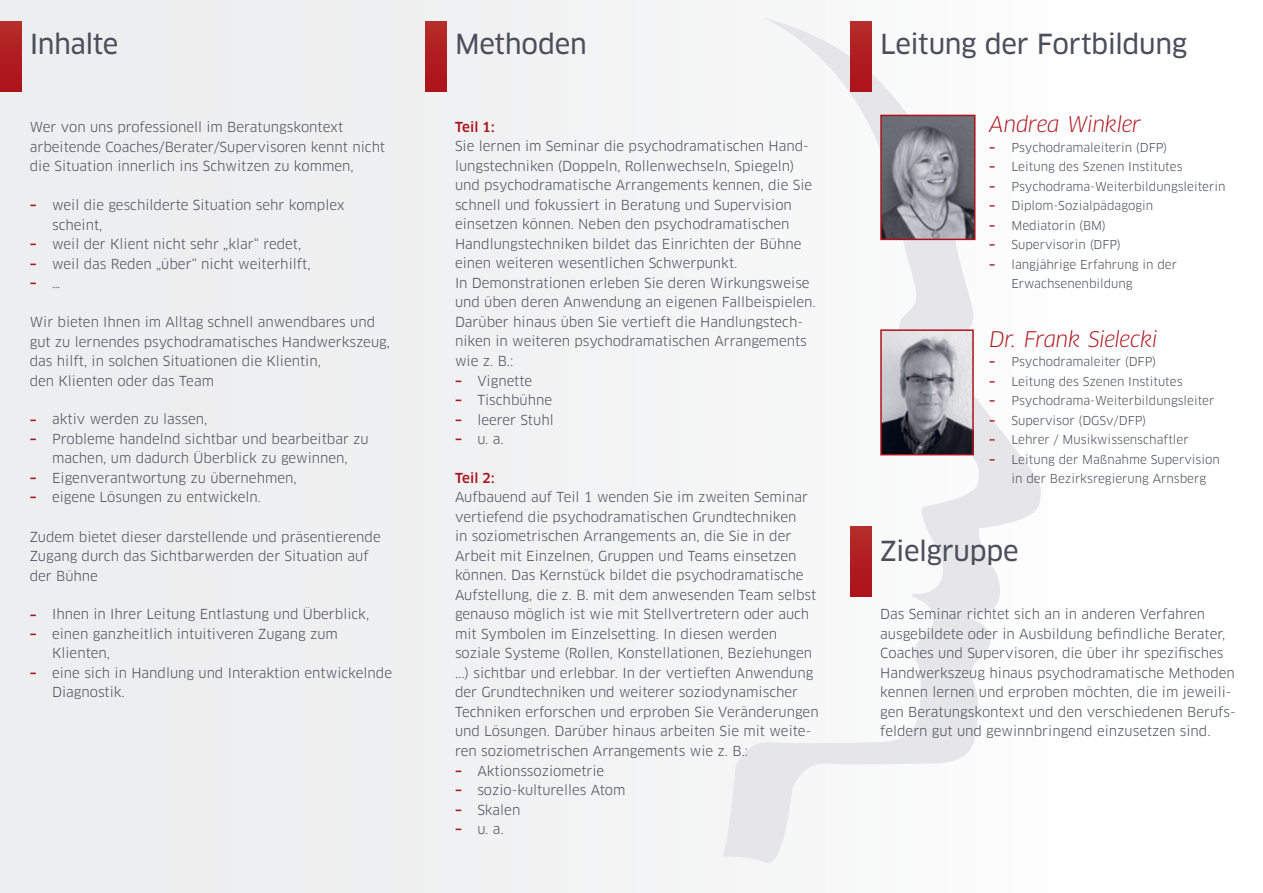
<style>
.page{position:relative;width:1263px;height:893px;background:#fff}
.page>*{position:absolute;margin:0;border:0;box-sizing:border-box;transform-origin:0 0}
.t1{font:27px "Clan OT News";letter-spacing:-.015em;color:#4b4e5c}
.t2{font:italic 21px "Clan OT";letter-spacing:-.01em;color:#ae141c}
.t3{font:13.5px/19.5px "Clan OT";color:#4b4e5c}
.t4{font:700 13.5px/19.5px "Clan OT";color:#ae141c;text-align:justify}
.t5{font:500 13.5px "Clan OT";color:#ae141c}
.t6{font:12px/19.5px "Clan OT";color:#4b4e5c}
.t7{font:700 12px/19.5px "Clan OT";color:#ae141c;text-align:justify}
</style>
<div class="page">
<div style="left:0;top:0;width:1086px;height:893px;background:#f0f1f2"></div>
<svg style="left:850px;top:18px;width:193px;height:852px;fill:#fafafa"></svg>
<div style="left:425px;top:21px;width:21px;height:71px;background:linear-gradient(to bottom,#b42c2a,#ad1019)"></div>
<div style="left:0;top:21px;width:21px;height:71px;background:linear-gradient(to bottom,#b42c2a,#ad1019)"></div>
<div style="left:850px;top:21px;width:22px;height:71px;background:linear-gradient(to bottom,#b42c2a,#ad1019)"></div>
<div style="left:850px;top:527px;width:22px;height:70px;background:linear-gradient(to right,#b01e21,#b01e21)"></div>
<img style="left:883px;top:118px;width:89px;height:119px">
<div style="left:880px;top:115px;width:95px;height:125px;border:2px solid #ae141c"></div>
<img style="left:883px;top:332px;width:88px;height:120px">
<div style="left:880px;top:329px;width:94px;height:126px;border:2px solid #ae141c"></div>
<h1 class="t1" style="left:30px;top:28px;width:90px">Inhalte</h1>
<h1 class="t1" style="left:455px;top:28px;width:133px">Methoden</h1>
<h1 class="t1" style="left:880px;top:28px;width:308px">Leitung der Fortbildung</h1>
<p class="t3" style="left:30px;top:117px;width:357px">Wer von uns professionell im Beratungskontext arbeitende Coaches/Berater/Supervisoren kennt nicht die Situation innerlich ins Schwitzen zu kommen,</p>
<p class="t4" style="left:30px;top:195px;width:8px">–</p>
<p class="t4" style="left:30px;top:234px;width:8px">– – –</p>
<p class="t3" style="left:52px;top:195px;width:294px">weil die geschilderte Situation sehr komplex scheint,<br>weil der Klient nicht sehr „klar“ redet,<br>weil das Reden „über“ nicht weiterhilft,<br>…</p>
<p class="t3" style="left:30px;top:312px;width:362px">Wir bieten Ihnen im Alltag schnell anwendbares und gut zu lernendes psychodramatisches Handwerkszeug, das hilft, in solchen Situationen die Klientin,<br>den Klienten oder das Team</p>
<p class="t4" style="left:30px;top:410px;width:8px">– –</p>
<p class="t4" style="left:30px;top:468px;width:8px">– –</p>
<p class="t3" style="left:52px;top:410px;width:318px">aktiv werden zu lassen,<br>Probleme handelnd sichtbar und bearbeitbar zu machen, um dadurch Überblick zu gewinnen, Eigenverantwortung zu übernehmen,<br>eigene Lösungen zu entwickeln.</p>
<p class="t3" style="left:30px;top:527px;width:352px">Zudem bietet dieser darstellende und präsentierende<br>Zugang durch das Sichtbarwerden der Situation auf der Bühne</p>
<p class="t4" style="left:30px;top:605px;width:8px">– –</p>
<p class="t4" style="left:30px;top:663px;width:8px">–</p>
<p class="t3" style="left:52px;top:605px;width:341px">Ihnen in Ihrer Leitung Entlastung und Überblick, einen ganzheitlich intuitiveren Zugang zum Klienten,<br>eine sich in Handlung und Interaktion entwickelnde Diagnostik.</p>
<p class="t5" style="left:455px;top:119px;width:41px">Teil 1:</p>
<p class="t3" style="left:455px;top:137px;width:362px">Sie lernen im Seminar die psychodramatischen Hand&shy;lungstechniken (Doppeln, Rollenwechseln, Spiegeln) und psychodramatische Arrangements kennen, die Sie schnell und fokussiert in Beratung und Supervision einsetzen können. Neben den psychodramatischen Handlungstechniken bildet das Einrichten der Bühne einen weiteren wesentlichen Schwerpunkt.<br>In Demonstrationen erleben Sie deren Wirkungsweise und üben deren Anwendung an eigenen Fallbeispielen.<br>Darüber hinaus üben Sie vertieft die Handlungstech&shy;niken in weiteren psychodramatischen Arrangements wie z. B.:</p>
<p class="t4" style="left:455px;top:371px;width:8px">– – – –</p>
<p class="t3" style="left:477px;top:371px;width:78px">Vignette<br>Tischbühne leerer Stuhl u. a.</p>
<p class="t5" style="left:455px;top:470px;width:41px">Teil 2:</p>
<p class="t3" style="left:455px;top:488px;width:365px">Aufbauend auf Teil 1 wenden Sie im zweiten Seminar vertiefend die psychodramatischen Grundtechniken<br>in soziometrischen Arrangements an, die Sie in der Arbeit mit Einzelnen, Gruppen und Teams einsetzen können. Das Kernstück bildet die psychodramatische Aufstellung, die z. B. mit dem anwesenden Team selbst genauso möglich ist wie mit Stellvertretern oder auch mit Symbolen im Einzelsetting. In diesen werden soziale Systeme (Rollen, Konstellationen, Beziehungen ...) sichtbar und erlebbar. In der vertieften Anwendung der Grundtechniken und weiterer soziodynamischer Techniken erforschen und erproben Sie Veränderungen und Lösungen. Darüber hinaus arbeiten Sie mit weite&shy;ren soziometrischen Arrangements wie z. B.:</p>
<p class="t4" style="left:455px;top:761px;width:8px">– – – –</p>
<p class="t3" style="left:477px;top:761px;width:150px">Aktionssoziometrie sozio-kulturelles Atom<br>Skalen<br>u. a.</p>
<h2 class="t2" style="left:989px;top:112px;width:154px">Andrea Winkler</h2>
<p class="t7" style="left:989px;top:137px;width:8px">– – – – – – –</p>
<p class="t6" style="left:1011px;top:137px;width:216px">Psychodramaleiterin (DFP)<br>Leitung des Szenen Institutes<br>Psychodrama-Weiterbildungsleiterin<br>Diplom-Sozialpädagogin<br>Mediatorin (BM)<br>Supervisorin (DFP)<br>langjährige Erfahrung in der<br>Erwachsenenbildung</p>
<h2 class="t2" style="left:989px;top:326px;width:170px">Dr. Frank Sielecki</h2>
<p class="t7" style="left:989px;top:352px;width:8px">– – – – – –</p>
<p class="t6" style="left:1011px;top:352px;width:210px">Psychodramaleiter (DFP)<br>Leitung des Szenen Institutes<br>Psychodrama-Weiterbildungsleiter<br>Supervisor (DGSv/DFP)<br>Lehrer / Musikwissenschaftler<br>Leitung der Maßnahme Supervision in der Bezirksregierung Arnsberg</p>
<h1 class="t1" style="left:880px;top:535px;width:140px">Zielgruppe</h1>
<p class="t3" style="left:880px;top:605px;width:357px">Das Seminar richtet sich an in anderen Verfahren ausgebildete oder in Ausbildung befindliche Berater, Coaches und Supervisoren, die über ihr spezifisches Handwerkszeug hinaus psychodramatische Methoden kennen lernen und erproben möchten, die im jeweili&shy;gen Beratungskontext und den verschiedenen Berufs&shy;feldern gut und gewinnbringend einzusetzen sind.</p>
</div>
